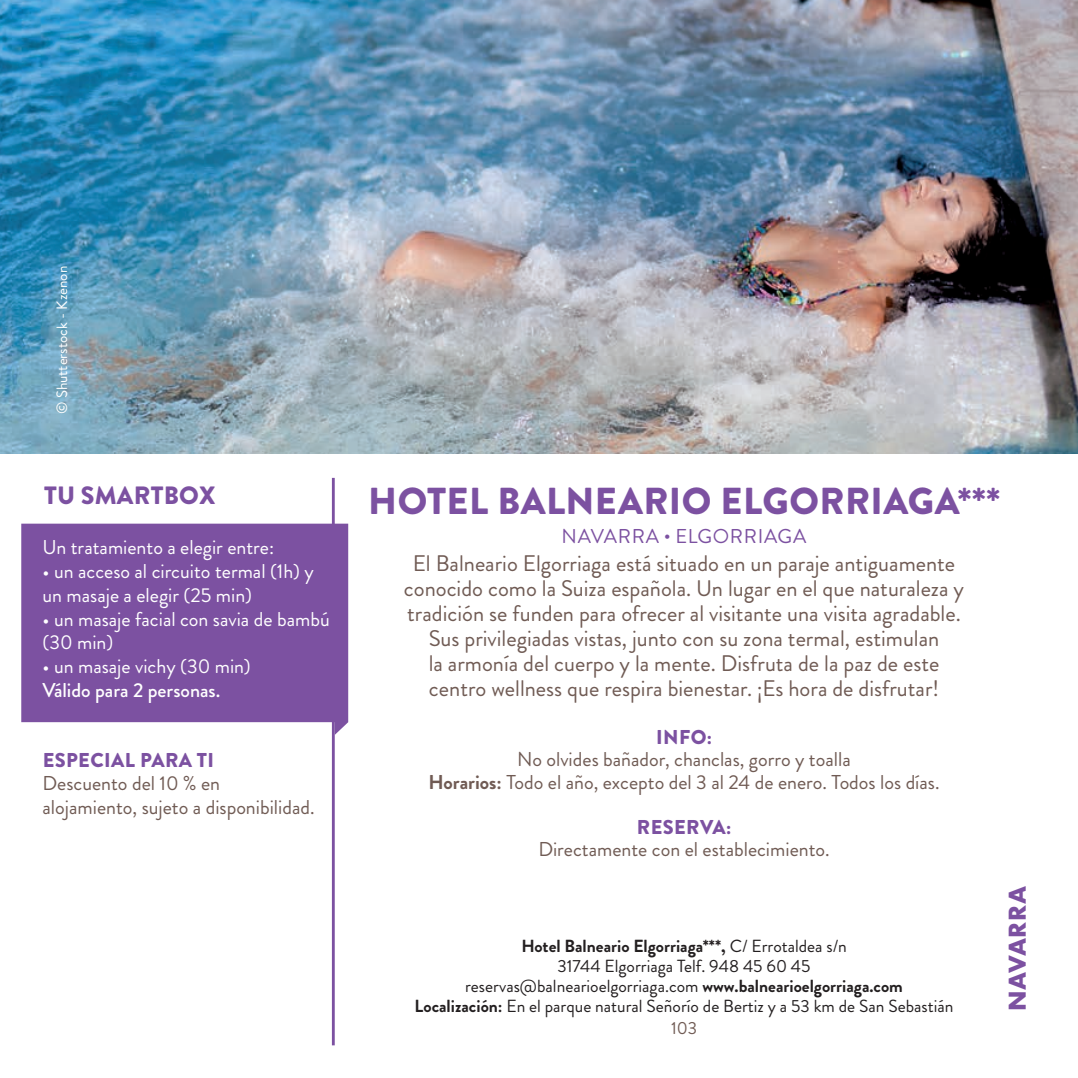
<style>
.page{position:relative;width:1078px;height:1078px;background:#fff}
.page>*{position:absolute;margin:0;border:0;box-sizing:border-box;transform-origin:0 0}
.t1{font:900 37.5px "Brandon Grotesque";letter-spacing:.01em;color:#7c51a1}
.t2{font:900 25px "Brandon Grotesque";letter-spacing:.01em;color:#7c51a1}
.t3{font:22.5px/25px "Brandon Grotesque";color:#705b54;text-align:center}
.t4{font:700 22.5px "Futura";letter-spacing:.015em;color:#7c51a1}
.t5{font:20px/22.5px "Brandon Grotesque";color:#705b54;text-align:center}
.t6{font:20px/23.8px "Brandon Grotesque";color:#fff}
.t7{font:900 20px "Brandon Grotesque";letter-spacing:.02em;color:#7c51a1}
.t8{font:500 20px "Brandon Grotesque";color:#fff}
.t9{font:20px "Brandon Grotesque";letter-spacing:.035em;color:#7c51a1}
.t10{font:17.5px/20px "Brandon Grotesque";color:#231f20;text-align:center}
.t11{font:17.5px "Brandon Grotesque";color:#705b54}
.t12{font:15px "Brandon Grotesque";color:#fff}
.s1{font-weight:700}
</style>
<div class="page">
<hr style="left:332px;top:478px;width:2px;height:567px;background:#7c51a1">
<div style="left:21px;top:523px;width:327px;height:211px;background:#7c51a1"></div>
<img style="left:0;top:0;width:1077px;height:454px">
<p class="t12" style="left:52px;top:414px;width:149px;rotate:-90deg">© Shutterstock - Kzenon</p>
<p class="t2" style="left:44px;top:478px;width:173px">TU SMARTBOX</p>
<p class="t6" style="left:43px;top:535px;width:233px">Un tratamiento a elegir entre:</p>
<p class="t6" style="left:43px;top:559px;width:273px">• un acceso al circuito termal (1h) y un masaje a elegir (25 min)</p>
<p class="t6" style="left:43px;top:607px;width:288px">• un masaje facial con savia de bambú (30 min)</p>
<p class="t6" style="left:43px;top:654px;width:210px">• un masaje vichy (30 min)</p>
<p class="t8" style="left:43px;top:676px;width:179px">Válido para 2 personas.</p>
<p class="t7" style="left:43px;top:745px;width:173px">ESPECIAL PARA TI</p>
<p class="t5" style="left:43px;top:771px;width:273px;line-height:23.8px;text-align:left">Descuento del 10 % en alojamiento, sujeto a disponibilidad.</p>
<h1 class="t1" style="left:368px;top:474px;width:633px">HOTEL BALNEARIO ELGORRIAGA***</h1>
<p class="t9" style="left:561px;top:522px;width:246px">NAVARRA • ELGORRIAGA</p>
<p class="t3" style="left:404px;top:551px;width:561px">El Balneario Elgorriaga está situado en un paraje antiguamente conocido como la Suiza española. Un lugar en el que naturaleza y tradición se funden para ofrecer al visitante una visita agradable.<br>Sus privilegiadas vistas, junto con su zona termal, estimulan<br>la armonía del cuerpo y la mente. Disfruta de la paz de este centro wellness que respira bienestar. ¡Es hora de disfrutar!</p>
<p class="t7" style="left:656px;top:722px;width:57px">INFO:</p>
<p class="t5" style="left:428px;top:748px;width:512px">No olvides bañador, chanclas, gorro y toalla<br><span class="s1">Horarios:</span> Todo el año, excepto del 3 al 24 de enero. Todos los días.</p>
<p class="t7" style="left:636px;top:812px;width:96px">RESERVA:</p>
<p class="t5" style="left:538px;top:838px;width:293px">Directamente con el establecimiento.</p>
<p class="t10" style="left:414px;top:935px;width:540px"><span class="s1">Hotel Balneario Elgorriaga***,</span> C/ Errotaldea s/n<br>31744 Elgorriaga Telf. 948 45 60 45<br>reservas@balnearioelgorriaga.com <span class="s1">www.balnearioelgorriaga.com<br>Localización:</span> En el parque natural Señorío de Bertiz y a 53 km de San Sebastián</p>
<p class="t11" style="left:671px;top:1015px;width:27px">103</p>
<p class="t4" style="left:1000px;top:1010px;width:126px;rotate:-90deg">NAVARRA</p>
</div>
